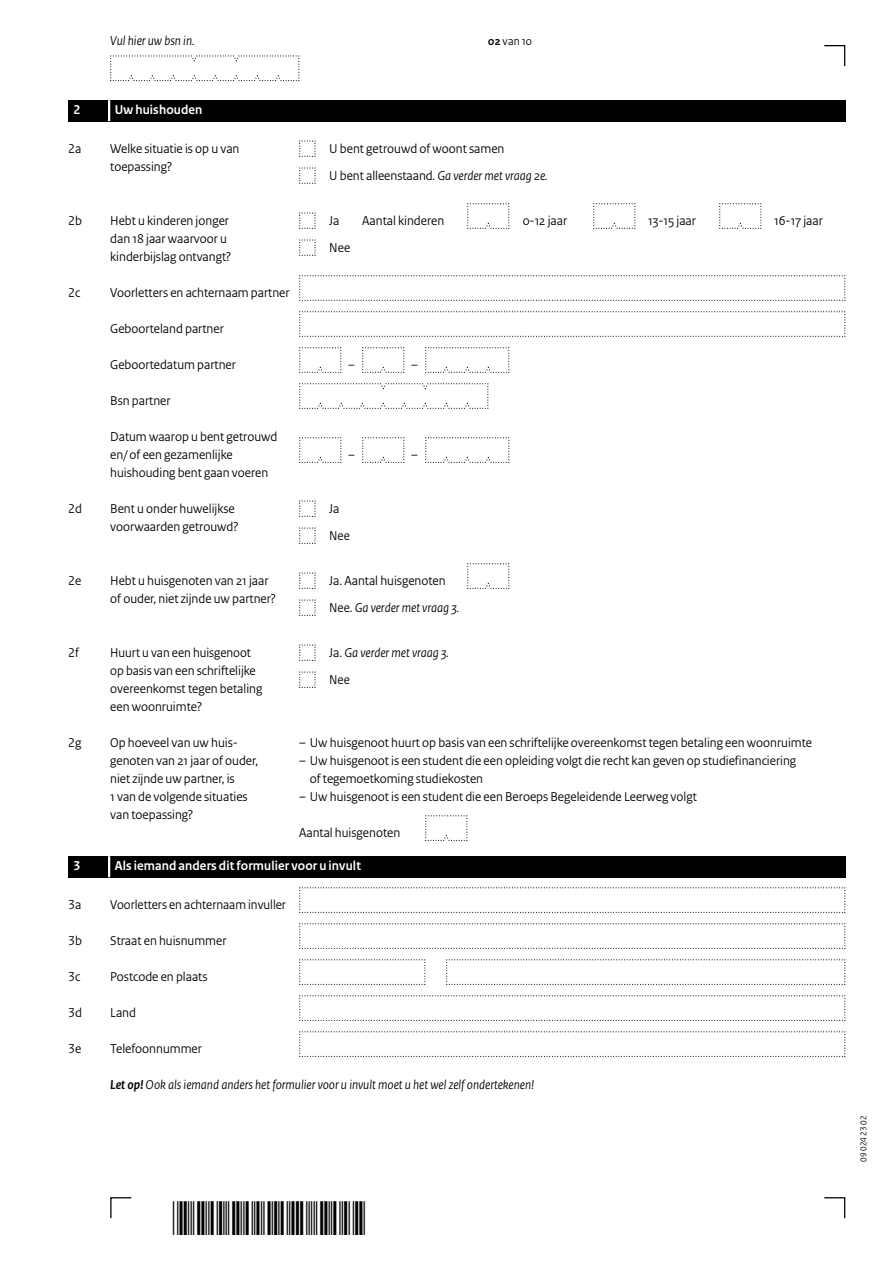
<style>
.page{position:relative;width:893px;height:1263px;background:#fff}
.page>*{position:absolute;margin:0;border:0;box-sizing:border-box;transform-origin:0 0}
.Vraag_Nummer_12{font:13.5px/18px "Rijksoverheid Sans Heading";color:#000}
.Vraag_Nummer{font:13.5px/18px "Rijksoverheid Sans Heading";color:#000}
.Vraag_geen_inspring_niet_op_stramien{font:italic 13.5px "Rijksoverheid Sans Heading";color:#000}
.Vraag{font:13.5px/18px "Rijksoverheid Sans Heading";color:#000}
.Vraag_geen_inspring_niet_op_stramien-2{font:13.5px "Rijksoverheid Sans Heading";color:#000}
.KOP_D_Nummer{font:700 13.5px "Rijksoverheid Sans Heading";letter-spacing:.01em;color:#fff}
.Vraag_geen_inspring{font:13.5px "Rijksoverheid Sans Heading";color:#000}
.Vraag_geen_inspring-2{font:italic 13.5px "Rijksoverheid Sans Heading";color:#000}
.t1{font:12px "Rijksoverheid Sans Heading";color:#000}
.t2{font:9px "Rijksoverheid Sans Heading";color:#000}
.s1{font-weight:700}
.s2{font-style:normal}
</style>
<div class="page">
<svg style="left:824px;top:1197px;width:22px;height:22px"></svg>
<svg style="left:110px;top:1197px;width:22px;height:22px"></svg>
<svg style="left:824px;top:45px;width:22px;height:21px"></svg>
<svg style="left:446px;top:959px;width:400px;height:26px"></svg>
<svg style="left:299px;top:959px;width:127px;height:26px"></svg>
<svg style="left:299px;top:140px;width:17px;height:17px"></svg>
<svg style="left:299px;top:572px;width:17px;height:17px"></svg>
<svg style="left:299px;top:500px;width:17px;height:17px"></svg>
<svg style="left:299px;top:644px;width:17px;height:17px"></svg>
<svg style="left:299px;top:167px;width:17px;height:17px"></svg>
<svg style="left:299px;top:599px;width:17px;height:17px"></svg>
<svg style="left:299px;top:527px;width:17px;height:17px"></svg>
<svg style="left:299px;top:671px;width:17px;height:17px"></svg>
<svg style="left:299px;top:887px;width:547px;height:26px"></svg>
<svg style="left:299px;top:923px;width:547px;height:26px"></svg>
<svg style="left:299px;top:995px;width:547px;height:26px"></svg>
<svg style="left:299px;top:1031px;width:547px;height:26px"></svg>
<svg style="left:299px;top:212px;width:17px;height:17px"></svg>
<svg style="left:299px;top:239px;width:17px;height:17px"></svg>
<svg style="left:467px;top:203px;width:43px;height:26px"></svg>
<svg style="left:467px;top:563px;width:43px;height:26px"></svg>
<svg style="left:425px;top:815px;width:43px;height:26px"></svg>
<svg style="left:593px;top:203px;width:43px;height:26px"></svg>
<svg style="left:719px;top:203px;width:43px;height:26px"></svg>
<svg style="left:299px;top:275px;width:547px;height:26px"></svg>
<svg style="left:299px;top:311px;width:547px;height:26px"></svg>
<svg style="left:299px;top:347px;width:43px;height:26px"></svg>
<svg style="left:299px;top:437px;width:43px;height:26px"></svg>
<svg style="left:362px;top:347px;width:43px;height:26px"></svg>
<svg style="left:362px;top:437px;width:43px;height:26px"></svg>
<svg style="left:425px;top:347px;width:85px;height:26px"></svg>
<svg style="left:425px;top:437px;width:85px;height:26px"></svg>
<svg style="left:299px;top:383px;width:190px;height:26px"></svg>
<div style="left:68px;top:100px;width:777px;height:21px;background:#000"></div>
<hr style="left:108px;top:100px;width:2px;height:21px;background:#fff">
<svg style="left:110px;top:55px;width:190px;height:26px"></svg>
<div style="left:68px;top:856px;width:777px;height:21px;background:#000"></div>
<hr style="left:108px;top:856px;width:2px;height:21px;background:#fff">
<p class="Vraag_geen_inspring-2" style="left:110px;top:33px;width:86px">Vul hier uw bsn in.</p>
<h2 class="KOP_D_Nummer" style="left:74px;top:102px;width:8px">2</h2>
<h2 class="KOP_D_Nummer" style="left:115px;top:102px;width:89px">Uw huishouden</h2>
<p class="t1" style="left:488px;top:34px;width:45px"><span class="s1">02</span> van 10</p>
<p class="Vraag_Nummer" style="left:68px;top:140px;width:15px">2a</p>
<p class="Vraag_Nummer" style="left:110px;top:140px;width:131px">Welke situatie is op u van toepassing?</p>
<p class="Vraag_geen_inspring_niet_op_stramien-2" style="left:329px;top:141px;width:177px">U bent getrouwd of woont samen</p>
<p class="Vraag_geen_inspring_niet_op_stramien" style="left:329px;top:168px;width:220px"><span class="s2">U bent alleenstaand</span>. Ga verder met vraag 2e.</p>
<p class="Vraag_Nummer" style="left:68px;top:212px;width:15px">2b</p>
<p class="Vraag_Nummer" style="left:110px;top:212px;width:122px">Hebt u kinderen jonger dan 18 jaar waarvoor u kinderbijslag ontvangt?</p>
<p class="Vraag_geen_inspring_niet_op_stramien-2" style="left:329px;top:213px;width:12px">Ja</p>
<p class="Vraag_geen_inspring" style="left:362px;top:213px;width:84px">Aantal kinderen</p>
<p class="Vraag_Nummer_12" style="left:523px;top:212px;width:46px">0-12 jaar</p>
<p class="Vraag_Nummer_12" style="left:648px;top:212px;width:49px">13-15 jaar</p>
<p class="Vraag_Nummer_12" style="left:774px;top:212px;width:50px">16-17 jaar</p>
<p class="Vraag_geen_inspring_niet_op_stramien-2" style="left:329px;top:240px;width:22px">Nee</p>
<p class="Vraag_Nummer" style="left:68px;top:284px;width:14px">2c</p>
<p class="Vraag_Nummer" style="left:110px;top:284px;width:181px">Voorletters en achternaam partner</p>
<p class="Vraag" style="left:110px;top:320px;width:115px">Geboorteland partner</p>
<p class="Vraag" style="left:110px;top:356px;width:127px">Geboortedatum partner</p>
<p class="Vraag" style="left:110px;top:392px;width:62px">Bsn partner</p>
<p class="Vraag" style="left:110px;top:428px;width:169px">Datum waarop u bent getrouwd en/ of een gezamenlijke huishouding bent gaan voeren</p>
<p class="Vraag_Nummer" style="left:68px;top:500px;width:15px">2d</p>
<p class="Vraag_Nummer" style="left:110px;top:500px;width:130px">Bent u onder huwelijkse voorwaarden getrouwd?</p>
<p class="Vraag_geen_inspring_niet_op_stramien-2" style="left:329px;top:501px;width:12px">Ja</p>
<p class="Vraag_geen_inspring_niet_op_stramien-2" style="left:329px;top:528px;width:22px">Nee</p>
<p class="Vraag_Nummer_12" style="left:68px;top:572px;width:15px">2e</p>
<p class="Vraag_Nummer_12" style="left:110px;top:572px;width:167px">Hebt u huisgenoten van 21 jaar of ouder, niet zijnde uw partner?</p>
<p class="Vraag_geen_inspring_niet_op_stramien-2" style="left:329px;top:573px;width:118px">Ja. Aantal huisgenoten</p>
<p class="Vraag_geen_inspring_niet_op_stramien" style="left:329px;top:600px;width:131px"><span class="s2">Nee.</span> Ga verder met vraag 3.</p>
<p class="Vraag_Nummer_12" style="left:68px;top:644px;width:12px">2f</p>
<p class="Vraag_Nummer_12" style="left:110px;top:644px;width:154px">Huurt u van een huisgenoot op basis van een schriftelijke overeenkomst tegen betaling een woonruimte?</p>
<p class="Vraag_geen_inspring_niet_op_stramien" style="left:329px;top:645px;width:121px"><span class="s2">Ja.</span> Ga verder met vraag 3.</p>
<p class="Vraag_geen_inspring_niet_op_stramien-2" style="left:329px;top:672px;width:22px">Nee</p>
<p class="Vraag_Nummer_12" style="left:68px;top:734px;width:15px">2g</p>
<p class="Vraag_Nummer_12" style="left:110px;top:734px;width:149px">Op hoeveel van uw huis&shy;genoten van 21 jaar of ouder, niet zijnde uw partner, is<br>1 van de volgende situaties van toepassing?</p>
<p class="Vraag_Nummer_12" style="left:299px;top:734px;width:514px">– Uw huisgenoot huurt op basis van een schriftelijke overeenkomst tegen betaling een woonruimte</p>
<p class="Vraag_Nummer_12" style="left:310px;top:752px;width:488px;text-indent:-10px">– Uw huisgenoot is een student die een opleiding volgt die recht kan geven op studiefinanciering of tegemoetkoming studiekosten</p>
<p class="Vraag_Nummer_12" style="left:299px;top:788px;width:399px">– Uw huisgenoot is een student die een Beroeps Begeleidende Leerweg volgt</p>
<p class="Vraag_geen_inspring" style="left:299px;top:825px;width:103px">Aantal huisgenoten</p>
<h2 class="KOP_D_Nummer" style="left:74px;top:858px;width:8px">3</h2>
<h2 class="KOP_D_Nummer" style="left:115px;top:858px;width:248px">Als iemand anders dit formulier voor u invult</h2>
<p class="Vraag_Nummer" style="left:68px;top:896px;width:15px">3a</p>
<p class="Vraag_Nummer" style="left:110px;top:896px;width:177px">Voorletters en achternaam invuller</p>
<p class="Vraag_Nummer" style="left:68px;top:932px;width:15px">3b</p>
<p class="Vraag_Nummer" style="left:110px;top:932px;width:118px">Straat en huisnummer</p>
<p class="Vraag_Nummer" style="left:68px;top:968px;width:14px">3c</p>
<p class="Vraag_Nummer" style="left:110px;top:968px;width:99px">Postcode en plaats</p>
<p class="Vraag_Nummer" style="left:68px;top:1004px;width:15px">3d</p>
<p class="Vraag_Nummer" style="left:110px;top:1004px;width:27px">Land</p>
<p class="Vraag_Nummer" style="left:68px;top:1040px;width:15px">3e</p>
<p class="Vraag_Nummer" style="left:110px;top:1040px;width:93px">Telefoonnummer</p>
<p class="Vraag_geen_inspring_niet_op_stramien" style="left:110px;top:1077px;width:426px"><span class="s1">Let op!</span> Ook als iemand anders het formulier voor u invult moet u het wel zelf ondertekenen!</p>
<p class="t2" style="left:858px;top:1161px;width:47px;rotate:-90deg">09 024 23 02</p>
</div>
